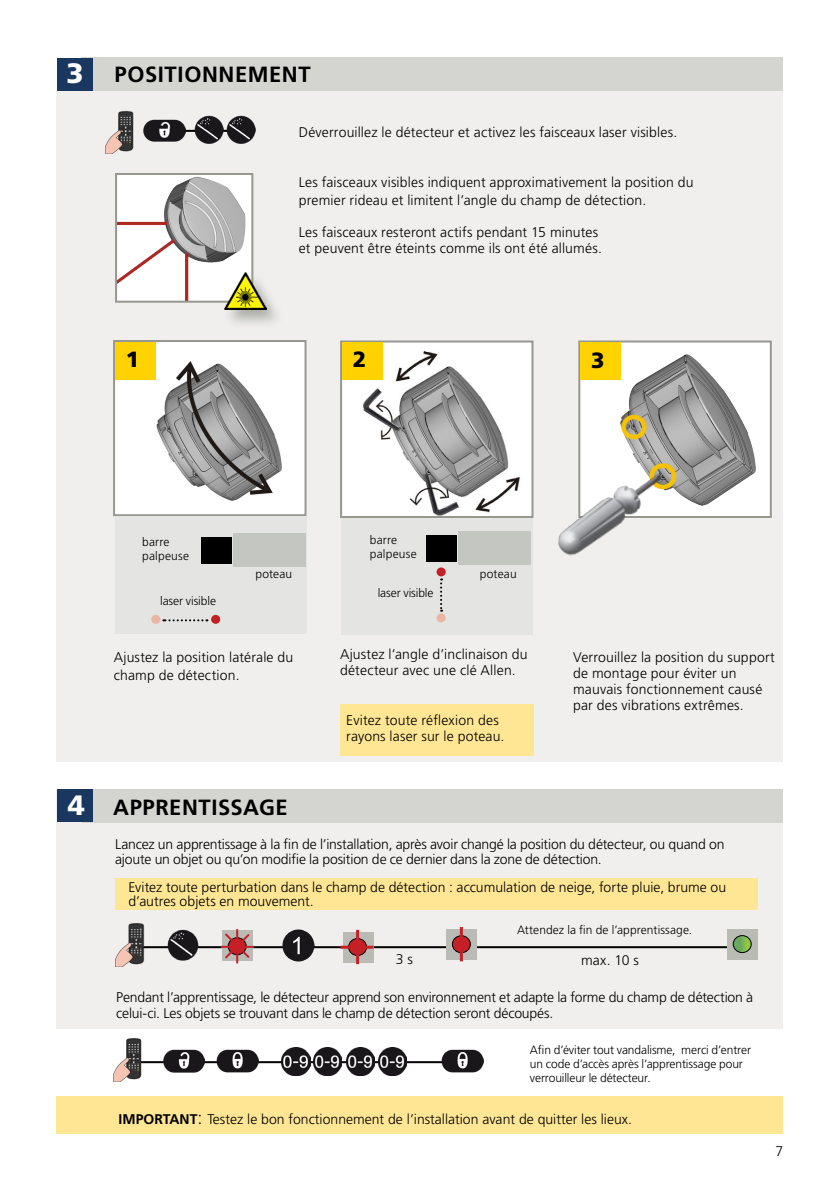
<style>
.page{position:relative;width:840px;height:1191px;background:#fff}
.page>*{position:absolute;margin:0;border:0;box-sizing:border-box;transform-origin:0 0}
.t1{font:900 28px "Frutiger LT Std";color:#fff}
.t2{font:700 22px "Frutiger LT Std";letter-spacing:.025em;color:#000}
.t3{font:900 22px "Frutiger LT Std";color:#000}
.t4{font:300 14px/16px "Frutiger LT Std";letter-spacing:.005em;color:#000}
.t5{font:300 14px/15px "Frutiger LT Std";letter-spacing:-.015em;color:#000}
.t6{font:300 12px/14px "Frutiger LT Std";letter-spacing:-.005em;color:#000}
.t7{font:300 12px/14px "Frutiger LT Std";letter-spacing:.015em;color:#000}
.s1{font-weight:700}
.s2{font-size:18px}
</style>
<div class="page">
<div style="left:57px;top:90px;width:725px;height:672px;background:#f0efee"></div>
<div style="left:340px;top:517px;width:192px;height:117px;background:#e4e4e2"></div>
<div style="left:340px;top:704px;width:193px;height:52px;background:#ffe694"></div>
<div style="left:57px;top:789px;width:725px;height:240px;background:#f0efee"></div>
<div style="left:82px;top:789px;width:700px;height:33px;background:#d4d4d1"></div>
<div style="left:57px;top:789px;width:35px;height:33px;background:#1a3760"></div>
<div style="left:115px;top:877px;width:642px;height:32px;background:#ffe694"></div>
<div style="left:57px;top:1096px;width:725px;height:38px;background:#ffe694"></div>
<hr style="left:137px;top:946px;width:618px;height:2px;background:#000">
<div style="left:222px;top:930px;width:30px;height:31px;background:#bbbbb5"></div>
<hr style="left:236px;top:929px;width:2px;height:34px;background:#c62027">
<hr style="left:221px;top:945px;width:33px;height:2px;background:#c62027">
<svg style="left:222px;top:931px;width:29px;height:29px"></svg>
<img style="left:167px;top:929px;width:31px;height:31px">
<img style="left:282px;top:929px;width:32px;height:32px">
<div style="left:446px;top:928px;width:31px;height:31px;background:#bbbbb5"></div>
<div style="left:452px;top:935px;width:18px;height:17px;background:#c62027;border-radius:50%"></div>
<div style="left:451px;top:935px;width:19px;height:18px;border:1px solid #000;border-radius:50%"></div>
<hr style="left:459px;top:927px;width:3px;height:34px;background:#c62027">
<div style="left:342px;top:931px;width:31px;height:31px;background:#bbbbb5"></div>
<div style="left:348px;top:938px;width:18px;height:17px;background:#c62027;border-radius:50%"></div>
<div style="left:348px;top:938px;width:19px;height:18px;border:1px solid #000;border-radius:50%"></div>
<hr style="left:356px;top:929px;width:3px;height:35px;background:#c62027">
<hr style="left:340px;top:945px;width:33px;height:3px;background:#c62027">
<img style="left:116px;top:923px;width:41px;height:43px">
<div style="left:727px;top:928px;width:30px;height:31px;background:#bbbbb5"></div>
<svg style="left:732px;top:935px;width:18px;height:17px"></svg>
<div style="left:732px;top:935px;width:19px;height:18px;border:1px solid #000;border-radius:50%"></div>
<div style="left:81px;top:58px;width:701px;height:33px;background:#d4d4d1"></div>
<div style="left:57px;top:58px;width:35px;height:33px;background:#1a3760"></div>
<hr style="left:148px;top:130px;width:93px;height:2px;background:#000">
<div style="left:114px;top:341px;width:191px;height:174px;background:#fff"></div>
<img style="left:156px;top:361px;width:126px;height:140px">
<div style="left:113px;top:340px;width:193px;height:176px;border:2px solid #969890"></div>
<div style="left:341px;top:341px;width:191px;height:176px;background:#fff"></div>
<img style="left:363px;top:351px;width:157px;height:164px">
<div style="left:340px;top:340px;width:193px;height:178px;border:2px solid #969890"></div>
<div style="left:579px;top:341px;width:191px;height:176px;background:#fff"></div>
<img style="left:620px;top:349px;width:136px;height:157px">
<div style="left:578px;top:340px;width:193px;height:178px;border:2px solid #969890"></div>
<div style="left:115px;top:342px;width:41px;height:38px;background:#ffd200"></div>
<div style="left:342px;top:343px;width:40px;height:37px;background:#ffd200"></div>
<div style="left:580px;top:343px;width:40px;height:37px;background:#ffd200"></div>
<img style="left:105px;top:110px;width:29px;height:44px">
<img style="left:143px;top:119px;width:42px;height:23px">
<img style="left:194px;top:115px;width:29px;height:29px">
<img style="left:226px;top:115px;width:29px;height:29px">
<img style="left:118px;top:176px;width:132px;height:124px">
<div style="left:115px;top:173px;width:138px;height:130px;border:2px solid #969890"></div>
<div style="left:222px;top:271px;width:62px;height:58px;background:#969890;opacity:.75"></div>
<img style="left:224px;top:273px;width:42px;height:37px">
<img style="left:558px;top:462px;width:103px;height:94px">
<div style="left:437px;top:614px;width:7px;height:7px;background:#e9b6a4;border-radius:50%"></div>
<div style="left:436px;top:613px;width:9px;height:9px;border:2px solid #e9b6a4;border-radius:50%"></div>
<div style="left:437px;top:568px;width:7px;height:7px;background:#c62027;border-radius:50%"></div>
<div style="left:436px;top:567px;width:9px;height:9px;border:2px solid #c62027;border-radius:50%"></div>
<svg style="left:440px;top:578px;width:2px;height:33px"></svg>
<div style="left:426px;top:535px;width:31px;height:27px;background:#000"></div>
<div style="left:458px;top:532px;width:72px;height:33px;background:#c4c6c1"></div>
<div style="left:115px;top:516px;width:191px;height:117px;background:#e4e4e2"></div>
<div style="left:212px;top:616px;width:7px;height:7px;background:#c62027;border-radius:50%"></div>
<div style="left:211px;top:615px;width:9px;height:9px;border:2px solid #c62027;border-radius:50%"></div>
<svg style="left:163px;top:619px;width:44px;height:2px"></svg>
<div style="left:201px;top:537px;width:30px;height:26px;background:#000"></div>
<div style="left:233px;top:533px;width:72px;height:33px;background:#c4c6c1"></div>
<div style="left:152px;top:616px;width:7px;height:7px;background:#e9b6a4;border-radius:50%"></div>
<div style="left:151px;top:615px;width:9px;height:9px;border:2px solid #e9b6a4;border-radius:50%"></div>
<hr style="left:134px;top:1061px;width:343px;height:2px;background:#000">
<img style="left:113px;top:1038px;width:41px;height:43px">
<img style="left:162px;top:1049px;width:43px;height:23px">
<img style="left:216px;top:1049px;width:42px;height:23px">
<img style="left:441px;top:1049px;width:42px;height:23px">
<img style="left:281px;top:1047px;width:29px;height:28px">
<img style="left:346px;top:1047px;width:28px;height:28px">
<img style="left:313px;top:1047px;width:29px;height:28px">
<img style="left:378px;top:1047px;width:28px;height:28px">
<h1 class="t1" style="left:66px;top:57px;width:19px">3</h1>
<h2 class="t2" style="left:114px;top:61px;width:197px">POSITIONNEMENT</h2>
<p class="t4" style="left:298px;top:124px;width:380px">Déverrouillez le détecteur et activez les faisceaux laser visibles.</p>
<p class="t4" style="left:298px;top:173px;width:396px;line-height:18px">Les faisceaux visibles indiquent approximativement la position du premier rideau et limitent l’angle du champ de détection.</p>
<p class="t4" style="left:298px;top:224px;width:304px">Les faisceaux resteront actifs pendant 15 minutes et peuvent être éteints comme ils ont été allumés.</p>
<h2 class="t3" style="left:126px;top:345px;width:15px">1</h2>
<h2 class="t3" style="left:352px;top:346px;width:15px">2</h2>
<h2 class="t3" style="left:590px;top:347px;width:15px">3</h2>
<h1 class="t1" style="left:68px;top:788px;width:19px">4</h1>
<p class="t7" style="left:142px;top:534px;width:48px">barre palpeuse</p>
<p class="t6" style="left:160px;top:594px;width:57px">laser visible</p>
<p class="t7" style="left:369px;top:533px;width:48px">barre palpeuse</p>
<p class="t6" style="left:255px;top:567px;width:38px">poteau</p>
<p class="t6" style="left:479px;top:567px;width:38px">poteau</p>
<p class="t6" style="left:377px;top:586px;width:57px">laser visible</p>
<p class="t4" style="left:114px;top:648px;width:181px;line-height:18px">Ajustez la position latérale du champ de détection.</p>
<p class="t4" style="left:340px;top:646px;width:189px">Ajustez l’angle d’inclinaison du détecteur avec une clé Allen.</p>
<p class="t4" style="left:572px;top:650px;width:203px">Verrouillez la position du support de montage pour éviter un mauvais fonctionnement causé par des vibrations extrêmes.</p>
<p class="t4" style="left:346px;top:712px;width:159px">Evitez toute réflexion des rayons laser sur le poteau.</p>
<h2 class="t2" style="left:113px;top:794px;width:176px">APPRENTISSAGE</h2>
<p class="t5" style="left:115px;top:836px;width:610px">Lancez un apprentissage à la fin de l’installation, après avoir changé la position du détecteur, ou quand on ajoute un objet ou qu’on modifie la position de ce dernier dans la zone de détection.</p>
<p class="t4" style="left:128px;top:880px;width:599px;line-height:14px">Evitez toute perturbation dans le champ de détection : accumulation de neige, forte pluie, brume ou d’autres objets en mouvement.</p>
<p class="t6" style="left:517px;top:923px;width:176px">Attendez la fin de l’apprentissage.</p>
<p class="t4" style="left:395px;top:951px;width:19px">3 s</p>
<p class="t4" style="left:580px;top:952px;width:59px">max. 10 s</p>
<p class="t5" style="left:116px;top:989px;width:638px;line-height:16px">Pendant l’apprentissage, le détecteur apprend son environnement et adapte la forme du champ de détection à celui-ci. Les objets se trouvant dans le champ de détection seront découpés.</p>
<p class="t6" style="left:529px;top:1043px;width:222px">Afin d’éviter tout vandalisme, merci d’entrer un code d’accès après l’apprentissage pour verrouilleur le détecteur.</p>
<p class="t4" style="left:119px;top:1111px;width:514px"><span class="s1">IMPORTANT</span><span class="s2">:</span> Testez le bon fonctionnement de l’installation avant de quitter les lieux.</p>
<p class="t4" style="left:775px;top:1143px;width:9px">7</p>
</div>
